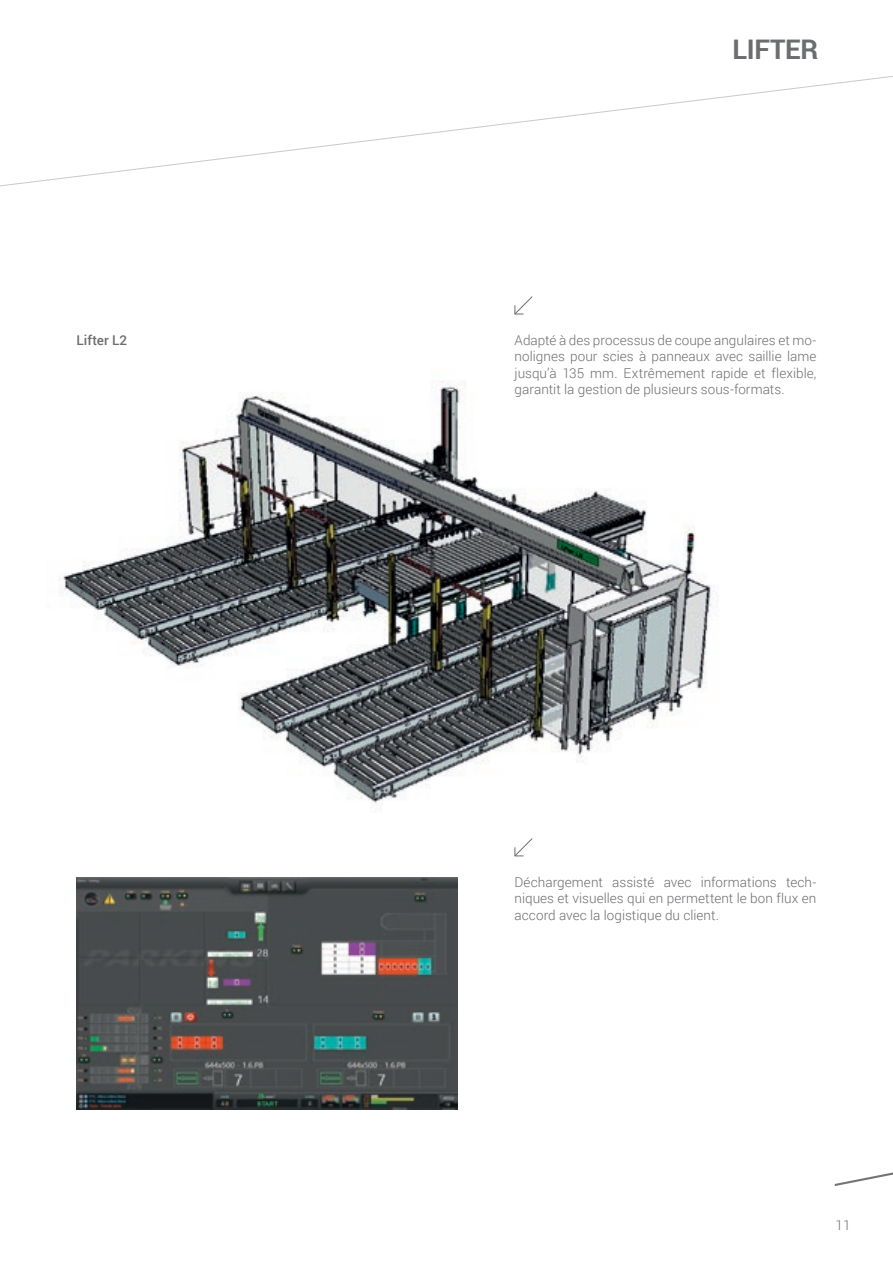
<style>
.page{position:relative;width:893px;height:1263px;background:#fff}
.page>*{position:absolute;margin:0;border:0;box-sizing:border-box;transform-origin:0 0}
.t1{font:700 27px "Roboto";letter-spacing:-.01em;color:#6c6d70}
.t2{font:300 13.5px/16.2px "Roboto";letter-spacing:.005em;color:#6c6d70;text-align:justify}
.t3{font:500 13.5px "Roboto";letter-spacing:.01em;color:#6c6d70}
</style>
<div class="page">
<svg style="left:835px;top:1172px;width:58px;height:14px"></svg>
<svg style="left:0;top:76px;width:893px;height:111px"></svg>
<svg style="left:514px;top:296px;width:19px;height:19px"></svg>
<svg style="left:514px;top:838px;width:19px;height:19px"></svg>
<img style="left:58px;top:381px;width:659px;height:425px">
<img style="left:77px;top:877px;width:381px;height:232px">
<p class="t3" style="left:77px;top:331px;width:52px">Lifter L2</p>
<p class="t1" style="left:732px;top:30px;width:87px">LIFTER</p>
<p class="t2" style="left:514px;top:332px;width:303px">Adapté à des processus de coupe angulaires et mo&shy;nolignes pour scies à panneaux avec saillie lame jusqu’à 135 mm. Extrêmement rapide et flexible, garantit la gestion de plusieurs sous-formats.</p>
<p class="t2" style="left:514px;top:874px;width:303px">Déchargement assisté avec informations tech&shy;niques et visuelles qui en permettent le bon flux en accord avec la logistique du client.</p>
<p class="t2" style="left:836px;top:1216px;width:16px">11</p>
</div>
